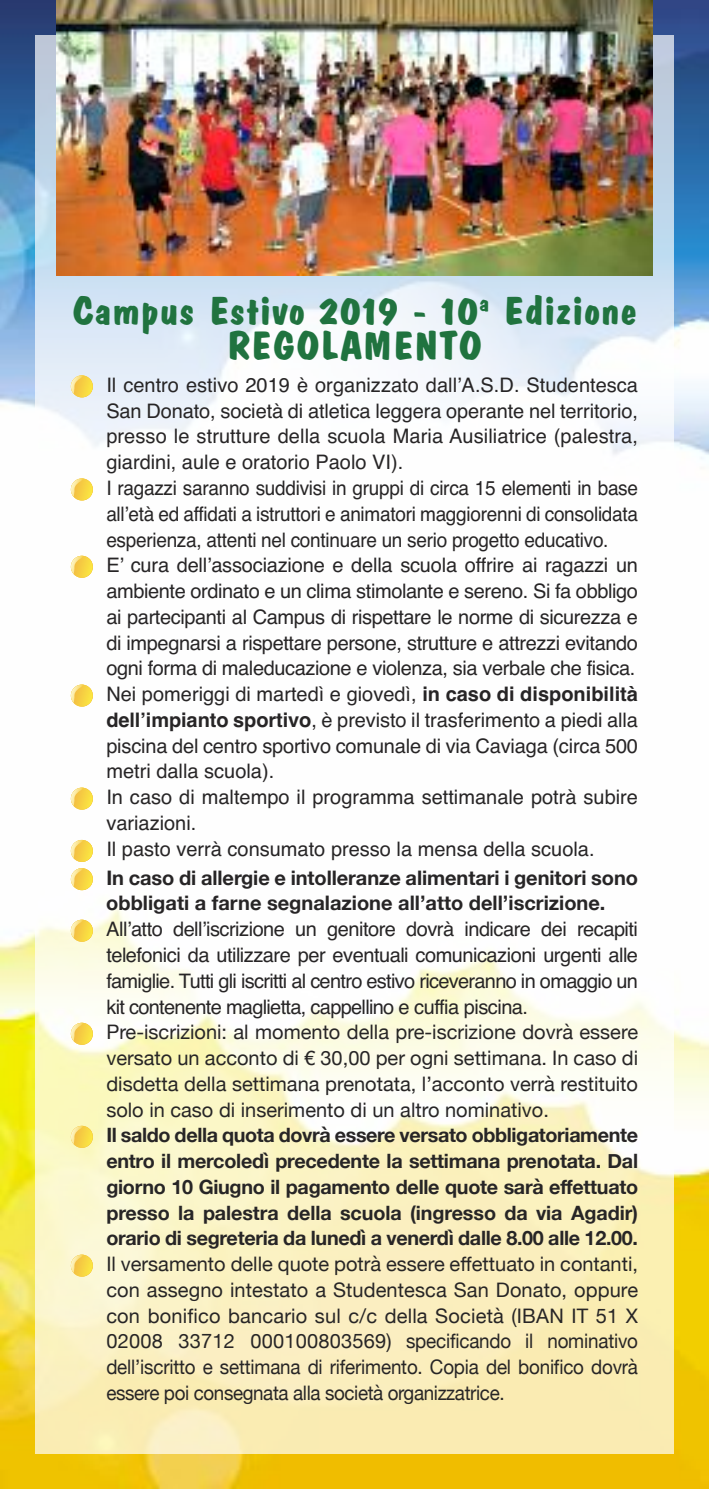
<style>
.page{position:relative;width:709px;height:1489px;background:#fff}
.page>*{position:absolute;margin:0;border:0;box-sizing:border-box;transform-origin:0 0}
.t1{font:700 40px "Dom Casual Std";color:#20733f;scale:1.1 1}
.t2{font:700 39.5px "Dom Casual Std";color:#20733f;scale:1.1 1}
.t3{font:20px/25.8px "Helvetica";letter-spacing:-.01em;color:#272526}
.t4{font:20px/25.8px "Helvetica Neue";letter-spacing:-.01em;color:#272526;text-align:justify}
.t5{font:700 20px/25.8px "Helvetica Neue";letter-spacing:-.005em;color:#272526}
.t6{font:700 19.75px/25.8px "Helvetica Neue";letter-spacing:-.015em;color:#272526;text-align:justify}
.s1{font-weight:700}
</style>
<div class="page">
<img style="left:0;top:0;width:709px;height:1488px">
<div style="left:35px;top:35px;width:638px;height:1418px;background:#fff;opacity:.7"></div>
<img style="left:57px;top:0;width:595px;height:275px">
<svg style="left:71px;top:375px;width:22px;height:22px"></svg>
<svg style="left:71px;top:1125px;width:22px;height:22px"></svg>
<svg style="left:71px;top:478px;width:22px;height:22px"></svg>
<svg style="left:71px;top:555px;width:22px;height:22px"></svg>
<svg style="left:71px;top:684px;width:22px;height:22px"></svg>
<svg style="left:71px;top:787px;width:22px;height:22px"></svg>
<svg style="left:71px;top:839px;width:22px;height:22px"></svg>
<svg style="left:71px;top:868px;width:22px;height:22px"></svg>
<svg style="left:71px;top:919px;width:22px;height:22px"></svg>
<svg style="left:71px;top:1022px;width:22px;height:22px"></svg>
<svg style="left:71px;top:1254px;width:22px;height:22px"></svg>
<h2 class="t2" style="left:72px;top:295px;width:515px">Campus Estivo 2019 - 10<sup>a</sup> Edizione</h2>
<h1 class="t1" style="left:226px;top:330px;width:234px">REGOLAMENTO</h1>
<p class="t3" style="left:106px;top:372px;width:533px">Il centro estivo 2019 è organizzato dall’A.S.D. Studentesca San Donato, società di atletica leggera operante nel territorio, presso le strutture della scuola Maria Ausiliatrice (palestra, giardini, aule e oratorio Paolo VI).<br>I ragazzi saranno suddivisi in gruppi di circa 15 elementi in base all’età ed affidati a istruttori e animatori maggiorenni di consolidata esperienza, attenti nel continuare un serio progetto educativo.<br>E’ cura dell’associazione e della scuola offrire ai ragazzi un ambiente ordinato e un clima stimolante e sereno. Si fa obbligo ai partecipanti al Campus di rispettare le norme di sicurezza e di impegnarsi a rispettare persone, strutture e attrezzi evitando ogni forma di maleducazione e violenza, sia verbale che fisica.<br>Nei pomeriggi di martedì e giovedì, <span class="s1">in caso di disponibilità dell’impianto sportivo</span>, è previsto il trasferimento a piedi alla piscina del centro sportivo comunale di via Caviaga (circa 500 metri dalla scuola).<br>In caso di maltempo il programma settimanale potrà subire variazioni.<br>Il pasto verrà consumato presso la mensa della scuola.</p>
<p class="t5" style="left:106px;top:864px;width:533px">In caso di allergie e intolleranze alimentari i genitori sono obbligati a farne segnalazione all’atto dell’iscrizione.</p>
<p class="t3" style="left:106px;top:916px;width:533px;text-align:justify">All’atto dell’iscrizione un genitore dovrà indicare dei recapiti telefonici da utilizzare per eventuali comunicazioni urgenti alle famiglie. Tutti gli iscritti al centro estivo riceveranno in omaggio un kit contenente maglietta, cappellino e cuffia piscina.</p>
<p class="t4" style="left:106px;top:1018px;width:533px">Pre-iscrizioni: al momento della pre-iscrizione dovrà essere versato un acconto di € 30,00 per ogni settimana. In caso di disdetta della settimana prenotata, l’acconto verrà restituito solo in caso di inserimento di un altro nominativo.</p>
<p class="t6" style="left:106px;top:1121px;width:533px">Il saldo della quota dovrà essere versato obbligatoriamente entro il mercoledì precedente la settimana prenotata. Dal giorno 10 Giugno il pagamento delle quote sarà effettuato presso la palestra della scuola (ingresso da via Agadir) orario di segreteria da lunedì a venerdì dalle 8.00 alle 12.00.</p>
<p class="t4" style="left:106px;top:1250px;width:533px">Il versamento delle quote potrà essere effettuato in contanti, con assegno intestato a Studentesca San Donato, oppure con bonifico bancario sul c/c della Società (IBAN IT 51 X 02008 33712 000100803569) specificando il nominativo dell’iscritto e settimana di riferimento. Copia del bonifico dovrà essere poi consegnata alla società organizzatrice.</p>
</div>
